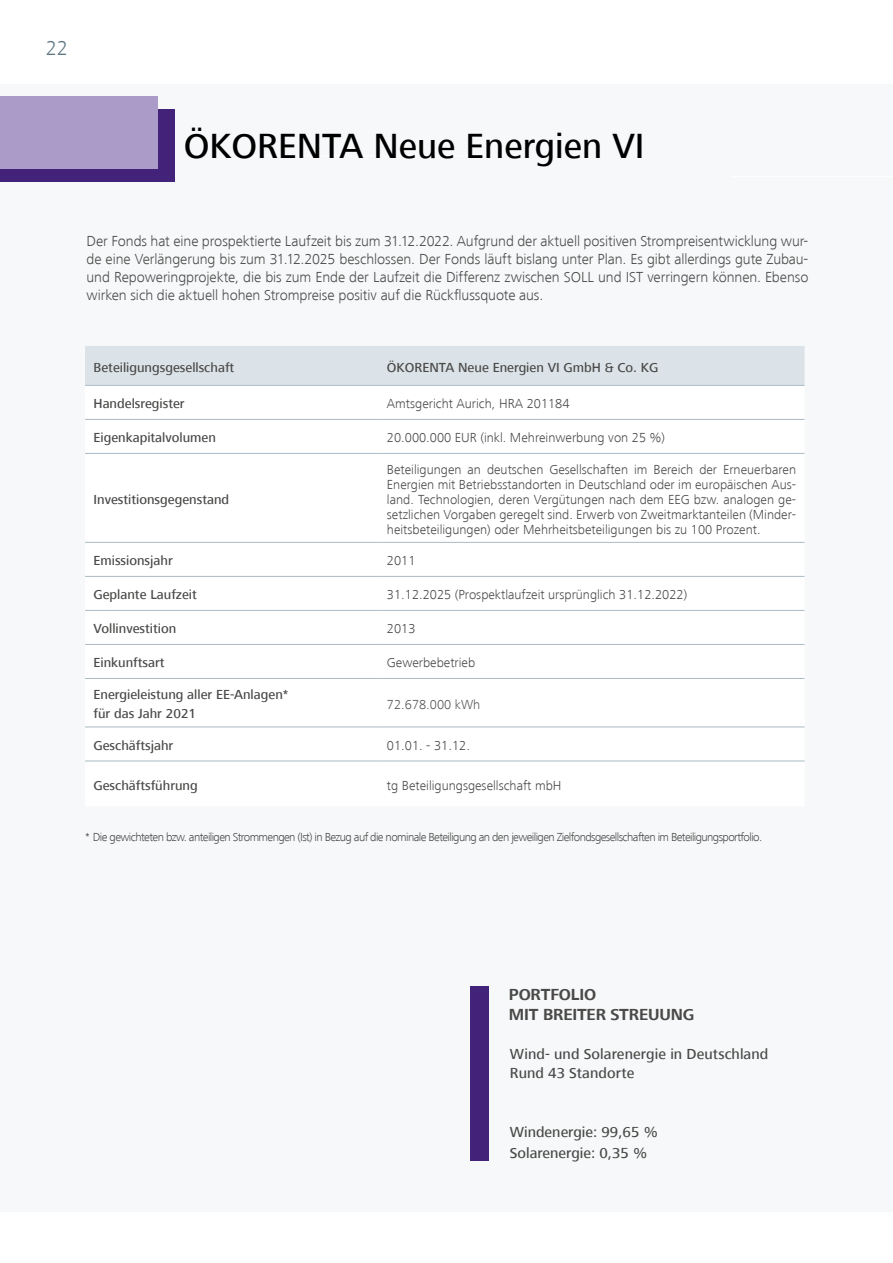
<style>
.page{position:relative;width:893px;height:1263px;background:#fff}
.page>*{position:absolute;margin:0;border:0;box-sizing:border-box;transform-origin:0 0}
.t1{font:500 36px "Frutiger Next LT";color:#000}
.t2{font:300 21px "Frutiger Next LT";color:#5d7783}
.t3{font:700 16.5px/19.8px "Frutiger Next LT";letter-spacing:-.01em;color:#4a4948}
.t4{font:300 15px/18px "Frutiger Next LT";letter-spacing:-.005em;color:#4a4948;text-align:justify}
.t5{font:500 15px/19.5px "Frutiger Next LT";color:#4a4948}
.t6{font:300 13.5px/15px "Frutiger Next LT";color:#4a4948;text-align:justify}
.t7{font:500 13.5px/19.5px "Frutiger Next LT";color:#4a4948}
.t8{font:300 13.5px "Frutiger Next LT";color:#575656}
.t9{font:300 12px "Frutiger Next LT";letter-spacing:-.05em;color:#4a4948}
</style>
<div class="page">
<div style="left:0;top:84px;width:893px;height:1128px;background:#f6f8f9"></div>
<div style="left:85px;top:346px;width:720px;height:39px;background:#dbe3e8"></div>
<div style="left:85px;top:726px;width:720px;height:35px;background:#fff"></div>
<hr style="left:85px;top:385px;width:293px;height:1px;background:#a9bac4">
<hr style="left:378px;top:385px;width:427px;height:1px;background:#a9bac4">
<hr style="left:85px;top:419px;width:293px;height:1px;background:#a9bac4">
<hr style="left:378px;top:419px;width:427px;height:1px;background:#a9bac4">
<hr style="left:85px;top:453px;width:293px;height:1px;background:#a9bac4">
<hr style="left:378px;top:453px;width:427px;height:1px;background:#a9bac4">
<hr style="left:85px;top:542px;width:293px;height:1px;background:#a9bac4">
<hr style="left:378px;top:542px;width:427px;height:1px;background:#a9bac4">
<hr style="left:85px;top:576px;width:293px;height:1px;background:#a9bac4">
<hr style="left:378px;top:576px;width:427px;height:1px;background:#a9bac4">
<hr style="left:85px;top:610px;width:293px;height:1px;background:#a9bac4">
<hr style="left:378px;top:610px;width:427px;height:1px;background:#a9bac4">
<hr style="left:85px;top:644px;width:293px;height:1px;background:#a9bac4">
<hr style="left:378px;top:644px;width:427px;height:1px;background:#a9bac4">
<hr style="left:85px;top:678px;width:293px;height:1px;background:#a9bac4">
<hr style="left:378px;top:678px;width:427px;height:1px;background:#a9bac4">
<hr style="left:85px;top:727px;width:293px;height:1px;background:#a9bac4">
<hr style="left:378px;top:727px;width:427px;height:1px;background:#a9bac4">
<hr style="left:85px;top:761px;width:293px;height:1px;background:#a9bac4">
<hr style="left:378px;top:761px;width:427px;height:1px;background:#a9bac4">
<hr style="left:732px;top:176px;width:161px;height:1px;background:#fff">
<hr style="left:241px;top:156px;width:233px;height:1px;background:#fff">
<div style="left:0;top:110px;width:175px;height:72px;background:#43237a"></div>
<div style="left:0;top:96px;width:158px;height:72px;background:#aa9bc8"></div>
<div style="left:470px;top:986px;width:19px;height:174px;background:#43237a"></div>
<h2 class="t2" style="left:46px;top:37px;width:24px">22</h2>
<h1 class="t1" style="left:184px;top:127px;width:462px">ÖKORENTA Neue Energien VI</h1>
<p class="t4" style="left:87px;top:232px;width:723px">Der Fonds hat eine prospektierte Laufzeit bis zum 31.12.2022. Aufgrund der aktuell positiven Strompreisentwicklung wur&shy;de eine Verlängerung bis zum 31.12.2025 beschlossen. Der Fonds läuft bislang unter Plan. Es gibt allerdings gute Zubau&shy;und Repoweringprojekte, die bis zum Ende der Laufzeit die Differenz zwischen SOLL und IST verringern können. Ebenso wirken sich die aktuell hohen Strompreise positiv auf die Rück昀氀ussquote aus.</p>
<p class="t7" style="left:94px;top:358px;width:142px">Beteiligungsgesellschaft</p>
<p class="t7" style="left:387px;top:358px;width:273px">ÖKORENTA Neue Energien VI GmbH &amp; Co. KG</p>
<p class="t7" style="left:94px;top:394px;width:93px">Handelsregister</p>
<p class="t6" style="left:387px;top:397px;width:184px">Amtsgericht Aurich, HRA 201184</p>
<p class="t7" style="left:94px;top:428px;width:124px">Eigenkapitalvolumen</p>
<p class="t6" style="left:387px;top:430px;width:279px">20.000.000 EUR (inkl. Mehreinwerbung von 25 %)</p>
<p class="t7" style="left:94px;top:490px;width:137px">Investitionsgegenstand</p>
<p class="t6" style="left:387px;top:462px;width:411px">Beteiligungen an deutschen Gesellschaften im Bereich der Erneuerbaren Energien mit Betriebsstandorten in Deutschland oder im europäischen Aus&shy;land. Technologien, deren Vergütungen nach dem EEG bzw. analogen ge&shy;setzlichen Vorgaben geregelt sind. Erwerb von Zweitmarktanteilen (Minder&shy;heitsbeteiligungen) oder Mehrheitsbeteiligungen bis zu 100 Prozent.</p>
<p class="t7" style="left:94px;top:551px;width:81px">Emissionsjahr</p>
<p class="t6" style="left:387px;top:554px;width:30px">2011</p>
<p class="t7" style="left:94px;top:585px;width:105px">Geplante Laufzeit</p>
<p class="t6" style="left:387px;top:587px;width:302px">31.12.2025 (Prospektlaufzeit ursprünglich 31.12.2022)</p>
<p class="t7" style="left:94px;top:619px;width:84px">Vollinvestition</p>
<p class="t6" style="left:387px;top:622px;width:30px">2013</p>
<p class="t7" style="left:94px;top:653px;width:73px">Einkunftsart</p>
<p class="t6" style="left:387px;top:656px;width:90px">Gewerbebetrieb</p>
<p class="t7" style="left:94px;top:685px;width:196px">Energieleistung aller EE-Anlagen* für das Jahr 2021</p>
<p class="t8" style="left:387px;top:697px;width:95px">72.678.000 kWh</p>
<p class="t7" style="left:94px;top:736px;width:81px">Geschäftsjahr</p>
<p class="t6" style="left:387px;top:738px;width:84px">01.01. - 31.12.</p>
<p class="t7" style="left:94px;top:776px;width:106px">Geschäftsführung</p>
<p class="t6" style="left:387px;top:778px;width:176px">tg Beteiligungsgesellschaft mbH</p>
<p class="t9" style="left:85px;top:830px;width:679px">* Die gewichteten bzw. anteiligen Strommengen (Ist) in Bezug auf die nominale Beteiligung an den jeweiligen Zielfondsgesellschaften im Beteiligungsportfolio.</p>
<p class="t3" style="left:509px;top:985px;width:187px">PORTFOLIO<br>MIT BREITER STREUUNG</p>
<p class="t5" style="left:510px;top:1044px;width:260px">Wind- und Solarenergie in Deutschland<br>Rund 43 Standorte</p>
<p class="t5" style="left:510px;top:1122px;width:149px;line-height:21px">Windenergie: 99,65 %<br>Solarenergie: 0,35 %</p>
</div>
